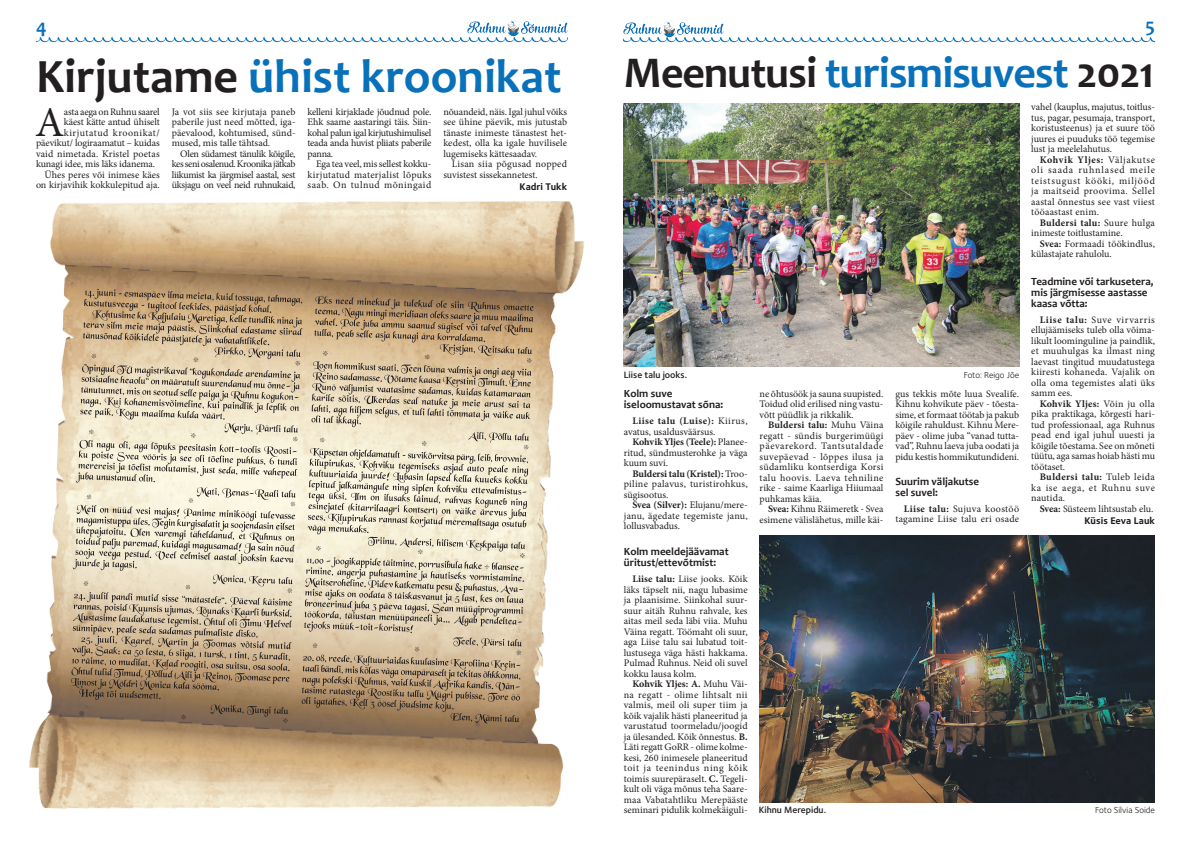
<style>
.page{position:relative;width:1191px;height:842px;background:#fff}
.page>*{position:absolute;margin:0;border:0;box-sizing:border-box;transform-origin:0 0}
.PEALKIRI_suur{font:700 48px "Candara";color:#0871ba}
.PEALKIRI_suur-2{font:700 44px "Candara";letter-spacing:-.02em;color:#231f20}
.SISUTEKST{font:42.3px "Minion Pro";color:#231f20}
.PEALKIRI_väike{font:700 20px "Candara";color:#0871ba}
.VAHEPEALKIRI{font:700 11px/11px "Candara";color:#231f20}
.SISUTEKST-2{font:10px/10.5px "Minion Pro";color:#231f20;text-align:justify}
.SISUTEKST-3{font:10px/10.5px "Minion Pro";letter-spacing:.02em;color:#231f20;text-align:right}
.autor_väike{font:700 10px "Foundry Sterling";color:#231f20}
.SISUTEKST-4{font:10px "Minion Pro";letter-spacing:-.02em;color:#231f20}
.SISUTEKST-5{font:10px "Minion Pro";letter-spacing:.05em;color:#231f20}
.FOTO{font:600 9.5px "Foundry Sterling";color:#231f20}
.FOTO-2{font:9px "Foundry Sterling";color:#231f20}
.s1{color:#231f20}
.s2{color:#0871ba}
.s3{font-weight:700}
</style>
<div class="page">
<svg style="left:36px;top:37px;width:531px;height:5px"></svg>
<svg style="left:624px;top:37px;width:531px;height:5px"></svg>
<img style="left:466px;top:20px;width:102px;height:21px">
<img style="left:623px;top:21px;width:101px;height:20px">
<img style="left:29px;top:201px;width:556px;height:608px">
<svg style="left:71px;top:289px;width:463px;height:434px;background:#c6b69c"></svg>
<img style="left:624px;top:103px;width:395px;height:264px">
<img style="left:759px;top:535px;width:396px;height:267px">
<p class="PEALKIRI_väike" style="left:36px;top:14px;width:12px">4</p>
<p class="PEALKIRI_väike" style="left:1145px;top:13px;width:11px">5</p>
<p class="PEALKIRI_suur" style="left:36px;top:46px;width:527px"><span class="s1">Kirjutame</span> ühist kroonikat</p>
<p class="PEALKIRI_suur-2" style="left:624px;top:46px;width:532px">Meenutusi <span class="s2">turismisuvest</span> 2021</p>
<p class="SISUTEKST-2" style="left:1031px;top:102px;width:125px">vahel (kauplus, majutus, toitlus&shy;tus, pagar, pesumaja, transport, koristusteenus) ja et suure töö juures ei puuduks töö tegemise lust ja meelelahutus.</p>
<p class="SISUTEKST-2" style="left:1031px;top:154px;width:125px;text-indent:9px"><span class="s3">Kohvik Yljes:</span> Väljakutse oli saada ruhnlased meile teistsugust kööki, miljööd ja maitseid proovima. Sellel aastal õnnestus see vast viiest tööaastast enim.</p>
<p class="SISUTEKST-2" style="left:1031px;top:217px;width:125px;text-indent:9px"><span class="s3">Buldersi talu:</span> Suure hulga inimeste toitlustamine.</p>
<p class="SISUTEKST-2" style="left:1031px;top:238px;width:125px;text-indent:9px"><span class="s3">Svea:</span> Formaadi töökindlus, külastajate rahulolu.</p>
<p class="VAHEPEALKIRI" style="left:1031px;top:275px;width:124px">Teadmine või tarkusetera, mis järgmisesse aastasse kaasa võtta:</p>
<p class="SISUTEKST-2" style="left:1031px;top:314px;width:125px;text-indent:9px"><span class="s3">Liise talu:</span> Suve virvarris ellujäämiseks tuleb olla võima&shy;likult loominguline ja paindlik, et muuhulgas ka ilmast ning laevast tingitud muudatustega kiiresti kohaneda. Vajalik on olla oma tegemistes alati üks samm ees.</p>
<p class="SISUTEKST-2" style="left:1031px;top:398px;width:125px;text-indent:9px"><span class="s3">Kohvik Yljes:</span> Võin ju olla pika praktikaga, kõrgesti hari&shy;tud professionaal, aga Ruhnus pead end igal juhul uuesti ja kõigile tõestama. See on mõneti tüütu, aga samas hoiab hästi mu töötaset.</p>
<p class="SISUTEKST-2" style="left:1031px;top:472px;width:125px;text-indent:9px"><span class="s3">Buldersi talu:</span> Tuleb leida ka ise aega, et Ruhnu suve nautida.</p>
<p class="SISUTEKST-2" style="left:1039px;top:503px;width:115px"><span class="s3">Svea:</span> Süsteem lihtsustab elu.</p>
<p class="autor_väike" style="left:1084px;top:514px;width:72px">Küsis Eeva Lauk</p>
<p class="SISUTEKST" style="left:35px;top:94px;width:31px">A</p>
<p class="SISUTEKST-4" style="left:64px;top:105px;width:97px">asta aega on Ruhnu saarel</p>
<p class="SISUTEKST-2" style="left:172px;top:106px;width:125px">Ja vot siis see kirjutaja paneb paberile just need mõtted, iga&shy;päevalood, kohtumised, sünd&shy;mused, mis talle tähtsad.</p>
<p class="SISUTEKST-2" style="left:172px;top:148px;width:125px;text-indent:9px">Olen südamest tänulik kõigile, kes seni osalenud. Kroonika jätkab liikumist ka järgmisel aastal, sest üksjagu on veel neid ruhnukaid,</p>
<p class="SISUTEKST-2" style="left:307px;top:106px;width:125px">kelleni kirjaklade jõudnud pole.<br>Ehk saame aastaringi täis. Siin&shy;kohal palun igal kirjutushimulisel teada anda huvist pliiats paberile panna.</p>
<p class="SISUTEKST-2" style="left:307px;top:159px;width:125px;text-indent:9px">Ega tea veel, mis sellest kokku&shy;kirjutatud materjalist lõpuks saab. On tulnud mõningaid</p>
<p class="SISUTEKST-2" style="left:443px;top:106px;width:125px">nõuandeid, näis. Igal juhul võiks see ühine päevik, mis jutustab tänaste inimeste tänastest het&shy;kedest, olla ka igale huvilisele lugemiseks kättesaadav.</p>
<p class="SISUTEKST-2" style="left:443px;top:159px;width:125px;text-indent:9px">Lisan siia põgusad nopped suvistest sissekannetest.</p>
<p class="autor_väike" style="left:519px;top:180px;width:49px">Kadri Tukk</p>
<p class="SISUTEKST-2" style="left:64px;top:117px;width:97px">käest kätte antud ühiselt</p>
<p class="SISUTEKST-5" style="left:64px;top:126px;width:97px">kirjutatud kroonikat/</p>
<p class="SISUTEKST-2" style="left:36px;top:138px;width:125px">päevikut/ logiraamatut – kuidas</p>
<p class="SISUTEKST-2" style="left:36px;top:148px;width:125px">vaid nimetada. Kristel poetas</p>
<p class="SISUTEKST-2" style="left:36px;top:159px;width:121px">kunagi idee, mis läks idanema.</p>
<p class="SISUTEKST-2" style="left:36px;top:169px;width:125px;text-align:right">Ühes peres või inimese käes on kirjavihik kokkulepitud aja.</p>
<p class="FOTO" style="left:624px;top:369px;width:65px">Liise talu jooks.</p>
<p class="FOTO-2" style="left:963px;top:370px;width:57px">Foto: Reigo Jõe</p>
<p class="SISUTEKST-2" style="left:759px;top:388px;width:125px">ne õhtusöök ja sauna suupisted.<br>Toidud olid erilised ning vastu&shy;võtt püüdlik ja rikkalik.</p>
<p class="SISUTEKST-2" style="left:759px;top:420px;width:125px;text-indent:9px"><span class="s3">Buldersi talu:</span> Muhu Väina regatt - sündis burgerimüügi päevarekord. Tantsutaldade suvepäevad - lõppes ilusa ja südamliku kontserdiga Korsi talu hoovis. Laeva tehniline rike - saime Kaarliga Hiiumaal puhkamas käia.</p>
<p class="SISUTEKST-2" style="left:759px;top:504px;width:125px;text-align:right"><span class="s3">Svea:</span> Kihnu Räimeretk - Svea esimene välislähetus, mille käi-</p>
<p class="SISUTEKST-2" style="left:895px;top:388px;width:125px">gus tekkis mõte luua Svealife.<br>Kihnu kohvikute päev - tõesta&shy;sime, et formaat töötab ja pakub kõigile rahuldust. Kihnu Mere&shy;päev - olime juba “vanad tutta&shy;vad”, Ruhnu laeva juba oodati ja pidu kestis hommikutundideni.</p>
<p class="VAHEPEALKIRI" style="left:895px;top:475px;width:85px">Suurim väljakutse sel suvel:</p>
<p class="SISUTEKST-3" style="left:895px;top:503px;width:125px"><span class="s3">Liise talu:</span> Sujuva koostöö tagamine Liise talu eri osade</p>
<p class="VAHEPEALKIRI" style="left:624px;top:388px;width:101px">Kolm suve iseloomustavat sõna:</p>
<p class="SISUTEKST-2" style="left:624px;top:416px;width:125px;text-indent:9px"><span class="s3">Liise talu (Luise):</span> Kiirus, avatus, usaldusväärsus.</p>
<p class="SISUTEKST-2" style="left:624px;top:437px;width:125px;text-indent:9px"><span class="s3">Kohvik Yljes (Teele):</span> Planee&shy;ritud, sündmusterohke ja väga kuum suvi.</p>
<p class="SISUTEKST-2" style="left:624px;top:468px;width:125px;text-indent:9px"><span class="s3">Buldersi talu (Kristel):</span> Troo&shy;piline palavus, turistirohkus, sügisootus.</p>
<p class="SISUTEKST-2" style="left:624px;top:500px;width:125px;text-indent:9px"><span class="s3">Svea (Silver):</span> Elujanu/mere&shy;janu, ägedate tegemiste janu, lollusvabadus.</p>
<p class="VAHEPEALKIRI" style="left:624px;top:546px;width:106px">Kolm meeldejäävamat üritust/ettevõtmist:</p>
<p class="SISUTEKST-2" style="left:624px;top:574px;width:125px;text-indent:9px"><span class="s3">Liise talu:</span> Liise jooks. Kõik läks täpselt nii, nagu lubasime ja plaanisime. Siinkohal suur&shy;suur aitäh Ruhnu rahvale, kes aitas meil seda läbi viia. Muhu Väina regatt. Töömaht oli suur, aga Liise talu sai lubatud toit&shy;lustusega väga hästi hakkama.<br>Pulmad Ruhnus. Neid oli suvel kokku lausa kolm.</p>
<p class="SISUTEKST-2" style="left:624px;top:679px;width:125px;text-indent:9px"><span class="s3">Kohvik Yljes: A.</span> Muhu Väi&shy;na regatt - olime lihtsalt nii valmis, meil oli super tiim ja kõik vajalik hästi planeeritud ja varustatud toormeladu/joogid ja ülesanded. Kõik õnnestus. <span class="s3">B.<br></span>Läti regatt GoRR - olime kolme&shy;kesi, 260 inimesele planeeritud toit ja teenindus ning kõik toimis suurepäraselt. <span class="s3">C.</span> Tegeli&shy;kult oli väga mõnus teha Saare&shy;maa Vabatahtliku Merepääste seminari pidulik kolmekäiguli-</p>
<p class="FOTO" style="left:759px;top:804px;width:69px">Kihnu Merepidu.</p>
<p class="FOTO-2" style="left:1095px;top:805px;width:61px">Foto Silvia Soide</p>
</div>
